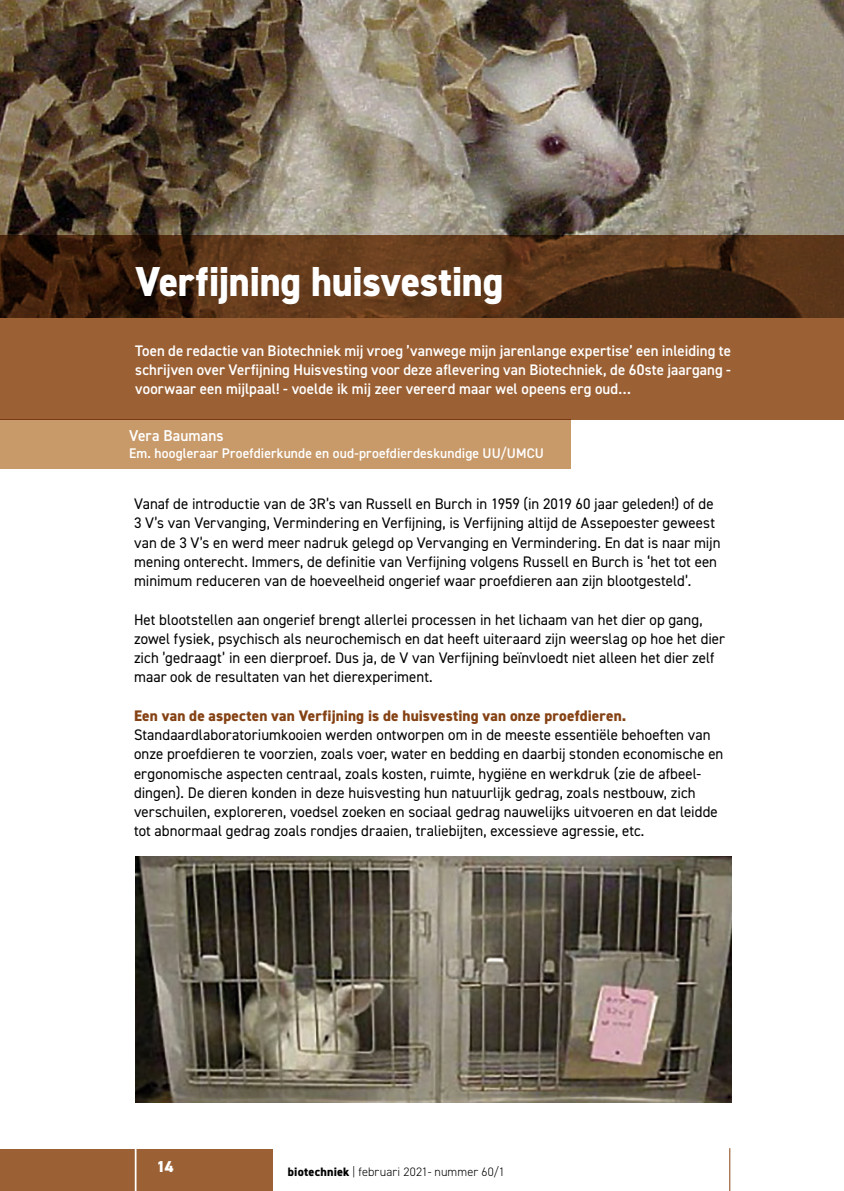
<style>
.page{position:relative;width:844px;height:1191px;background:#fff}
.page>*{position:absolute;margin:0;border:0;box-sizing:border-box;transform-origin:0 0}
.t1{font:800 42px "DIN2014";letter-spacing:-.01em;color:#fff;scale:.95 1}
.t2{font:600 15.75px "DIN2014";letter-spacing:.005em;color:#fff}
.t3{font:800 15.75px "DIN2014";color:#fff}
.t4{font:15.4px/19.2px "DIN2014";letter-spacing:.005em;color:#000}
.t5{font:600 15.4px/19.2px "DIN2014";letter-spacing:.005em;color:#fff;text-align:justify}
.t6{font:800 15.4px "DIN2014";letter-spacing:.01em;color:#854214}
.t7{font:600 14px "DIN2014";letter-spacing:.01em;color:#fff}
.t8{font:300 12.25px "DIN2014";letter-spacing:.01em;color:#000}
.s1{font-weight:800}
</style>
<div class="page">
<div style="left:0;top:1149px;width:273px;height:42px;background:#9b6034"></div>
<hr style="left:135px;top:1148px;width:1px;height:43px;background:#fff">
<hr style="left:729px;top:1148px;width:1px;height:43px;background:#854214">
<img style="left:0;top:0;width:843px;height:235px">
<svg style="left:0;top:235px;width:843px;height:184px;background:#784926"></svg>
<div style="left:0;top:419px;width:570px;height:50px;background:#c89969"></div>
<img style="left:135px;top:856px;width:595px;height:246px">
<h1 class="t1" style="left:136px;top:253px;width:388px">Verfijning huisvesting</h1>
<p class="t5" style="left:135px;top:340px;width:597px">Toen de redactie van Biotechniek mij vroeg ’vanwege mijn jarenlange expertise’ een inleiding te schrijven over Verfijning Huisvesting voor deze aflevering van Biotechniek, de 60ste jaargang - voorwaar een mijlpaal! - voelde ik mij zeer vereerd maar wel opeens erg oud…</p>
<p class="t2" style="left:129px;top:425px;width:96px">Vera Baumans</p>
<p class="t7" style="left:129px;top:444px;width:416px">Em. hoogleraar Proefdierkunde en oud-proefdierdeskundige UU/UMCU</p>
<p class="t4" style="left:134px;top:494px;width:588px">Vanaf de introductie van de 3R’s van Russell en Burch in 1959 (in 2019 60 jaar geleden!) of de 3 V’s van Vervanging, Vermindering en Verfijning, is Verfijning altijd de Assepoester geweest van de 3 V’s en werd meer nadruk gelegd op Vervanging en Vermindering. En dat is naar mijn mening onterecht. Immers, de definitie van Verfijning volgens Russell en Burch is ‘het tot een minimum reduceren van de hoeveelheid ongerief waar proefdieren aan zijn blootgesteld’.</p>
<p class="t4" style="left:134px;top:609px;width:592px">Het blootstellen aan ongerief brengt allerlei processen in het lichaam van het dier op gang, zowel fysiek, psychisch als neurochemisch en dat heeft uiteraard zijn weerslag op hoe het dier zich ’gedraagt’ in een dierproef. Dus ja, de V van Verfijning beïnvloedt niet alleen het dier zelf maar ook de resultaten van het dierexperiment.</p>
<p class="t6" style="left:134px;top:705px;width:494px">Een van de aspecten van Verfijning is de huisvesting van onze proefdieren.</p>
<p class="t4" style="left:134px;top:725px;width:590px">Standaardlaboratoriumkooien werden ontworpen om in de meeste essentiële behoeften van onze proefdieren te voorzien, zoals voer, water en bedding en daarbij stonden economische en ergonomische aspecten centraal, zoals kosten, ruimte, hygiëne en werkdruk (zie de afbeel&shy;dingen). De dieren konden in deze huisvesting hun natuurlijk gedrag, zoals nestbouw, zich verschuilen, exploreren, voedsel zoeken en sociaal gedrag nauwelijks uitvoeren en dat leidde tot abnormaal gedrag zoals rondjes draaien, traliebijten, excessieve agressie, etc.</p>
<p class="t3" style="left:156px;top:1155px;width:19px">14</p>
<p class="t8" style="left:288px;top:1164px;width:218px"><span class="s1">biotechniek</span> | februari 2021- nummer 60/1</p>
</div>
